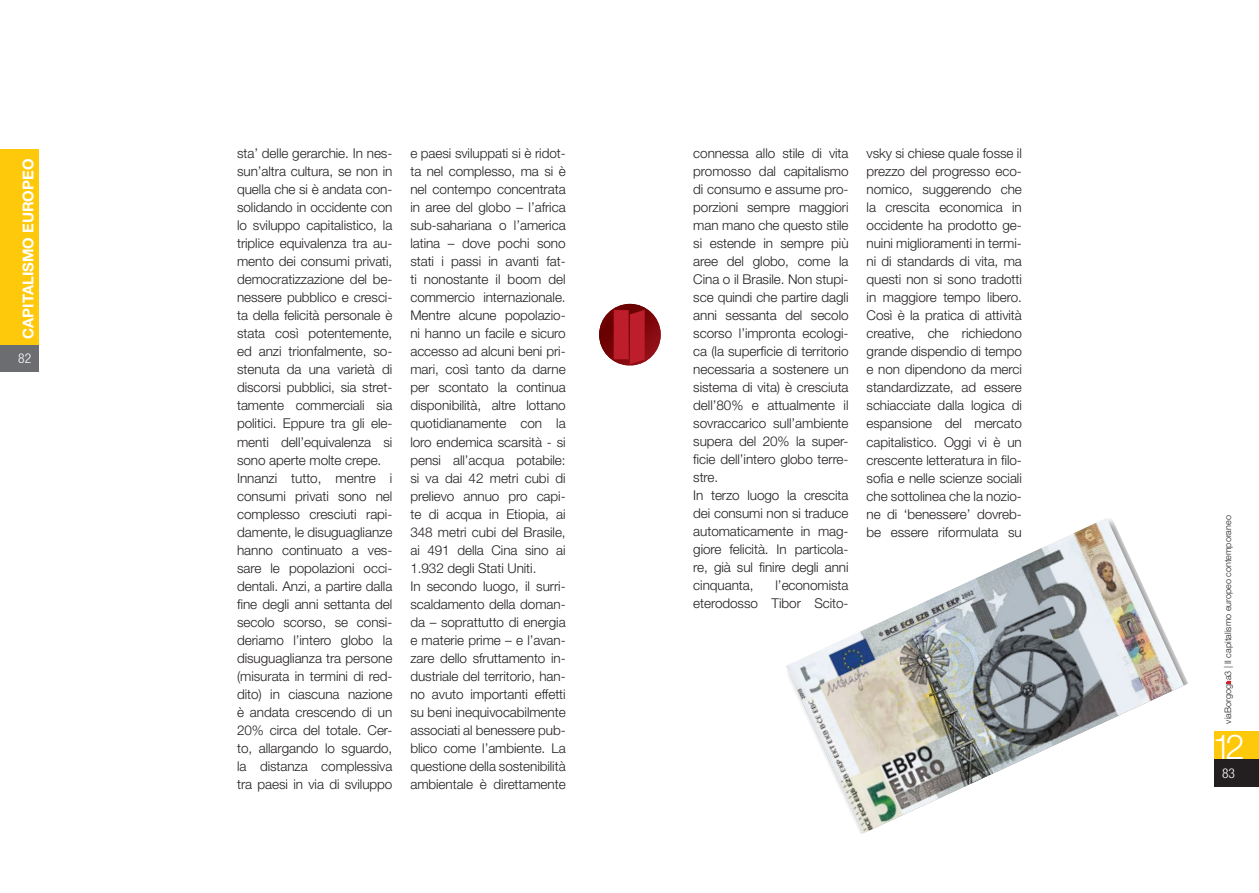
<style>
.page{position:relative;width:1259px;height:893px;background:#fff}
.page>*{position:absolute;margin:0;border:0;box-sizing:border-box;transform-origin:0 0}
.t1{font:300 34.5px "Helvetica Neue LT Std";color:#fff}
.t2{font:700 14.85px "Helvetica Neue LT Std";color:#fff}
.Normale{font:300 13.5px/18px "Helvetica Neue LT Std";letter-spacing:-.005em;color:#231f20;text-align:justify}
.t3{font:300 condensed 13.5px "Helvetica Neue LT Std";color:#fff}
.t4{font:300 9px "Helvetica Neue LT Std";color:#231f20}
</style>
<div class="page">
<div style="left:0;top:344px;width:39px;height:28px;background:#6c6d70"></div>
<div style="left:0;top:149px;width:39px;height:195px;background:#fec80b"></div>
<svg style="left:599px;top:304px;width:61px;height:61px;background:#7e090d"></svg>
<div style="left:614px;top:310px;width:14px;height:49px;background:#be1d2c"></div>
<svg style="left:630px;top:310px;width:14px;height:54px"></svg>
<img style="left:786px;top:518px;width:397px;height:315px">
<div style="left:1214px;top:759px;width:45px;height:28px;background:#231f20"></div>
<div style="left:1214px;top:731px;width:45px;height:28px;background:#fec80b"></div>
<svg style="left:1226px;top:681px;width:5px;height:3px"></svg>
<p class="t2" style="left:19px;top:339px;width:182px;rotate:-90deg">CAPITALISMO EUROPEO</p>
<p class="Normale" style="left:237px;top:144px;width:157px">sta’ delle gerarchie. In nes&shy;sun’altra cultura, se non in quella che si è andata con&shy;solidando in occidente con lo sviluppo capitalistico, la triplice equivalenza tra au&shy;mento dei consumi privati, democratizzazione del be&shy;nessere pubblico e cresci&shy;ta della felicità personale è stata così potentemente, ed anzi trionfalmente, so&shy;stenuta da una varietà di discorsi pubblici, sia stret&shy;tamente commerciali sia politici. Eppure tra gli ele&shy;menti dell’equivalenza si sono aperte molte crepe.</p>
<p class="Normale" style="left:237px;top:468px;width:157px">Innanzi tutto, mentre i consumi privati sono nel complesso cresciuti rapi&shy;damente, le disuguaglianze hanno continuato a ves&shy;sare le popolazioni occi&shy;dentali. Anzi, a partire dalla fine degli anni settanta del secolo scorso, se consi&shy;deriamo l’intero globo la disuguaglianza tra persone (misurata in termini di red&shy;dito) in ciascuna nazione è andata crescendo di un 20% circa del totale. Cer&shy;to, allargando lo sguardo, la distanza complessiva tra paesi in via di sviluppo</p>
<p class="t3" style="left:18px;top:351px;width:14px">82</p>
<p class="Normale" style="left:410px;top:144px;width:157px">e paesi sviluppati si è ridot&shy;ta nel complesso, ma si è nel contempo concentrata in aree del globo – l’africa sub-sahariana o l’america latina – dove pochi sono stati i passi in avanti fat&shy;ti nonostante il boom del commercio internazionale.<br>Mentre alcune popolazio&shy;ni hanno un facile e sicuro accesso ad alcuni beni pri&shy;mari, così tanto da darne per scontato la continua disponibilità, altre lottano quotidianamente con la loro endemica scarsità - si pensi all’acqua potabile: si va dai 42 metri cubi di prelievo annuo pro capi&shy;te di acqua in Etiopia, ai 348 metri cubi del Brasile, ai 491 della Cina sino ai 1.932 degli Stati Uniti.</p>
<p class="Normale" style="left:410px;top:576px;width:157px">In secondo luogo, il surri&shy;scaldamento della doman&shy;da – soprattutto di energia e materie prime – e l’avan&shy;zare dello sfruttamento in&shy;dustriale del territorio, han&shy;no avuto importanti effetti su beni inequivocabilmente associati al benessere pub&shy;blico come l’ambiente. La questione della sostenibilità ambientale è direttamente</p>
<p class="Normale" style="left:693px;top:144px;width:157px">connessa allo stile di vita promosso dal capitalismo di consumo e assume pro&shy;porzioni sempre maggiori man mano che questo stile si estende in sempre più aree del globo, come la Cina o il Brasile. Non stupi&shy;sce quindi che partire dagli anni sessanta del secolo scorso l’impronta ecologi&shy;ca (la superficie di territorio necessaria a sostenere un sistema di vita) è cresciuta dell’80% e attualmente il sovraccarico sull’ambiente supera del 20% la super&shy;ficie dell’intero globo terre&shy;stre.</p>
<p class="Normale" style="left:693px;top:486px;width:157px">In terzo luogo la crescita dei consumi non si traduce automaticamente in mag&shy;giore felicità. In particola&shy;re, già sul finire degli anni cinquanta,</p>
<p class="Normale" style="left:693px;top:576px;width:157px;text-align:right">l’economista<br>eterodosso Tibor Scito-</p>
<p class="Normale" style="left:866px;top:144px;width:157px">vsky si chiese quale fosse il prezzo del progresso eco&shy;nomico, suggerendo che la crescita economica in occidente ha prodotto ge&shy;nuini miglioramenti in termi&shy;ni di standards di vita, ma questi non si sono tradotti in maggiore tempo libero.<br>Così è la pratica di attività creative, che richiedono grande dispendio di tempo e non dipendono da merci standardizzate, ad essere schiacciate dalla logica di espansione del mercato capitalistico. Oggi vi è un crescente letteratura in filo&shy;sofia e nelle scienze sociali che sottolinea che la nozio&shy;ne di ‘benessere’ dovreb&shy;be essere riformulata su</p>
<p class="t4" style="left:1222px;top:724px;width:210px;rotate:-90deg">viaBorgog a3 | Il capitalismo europeo contemporaneo</p>
<h1 class="t1" style="left:1212px;top:725px;width:34px">12</h1>
<p class="t3" style="left:1222px;top:766px;width:14px">83</p>
</div>
